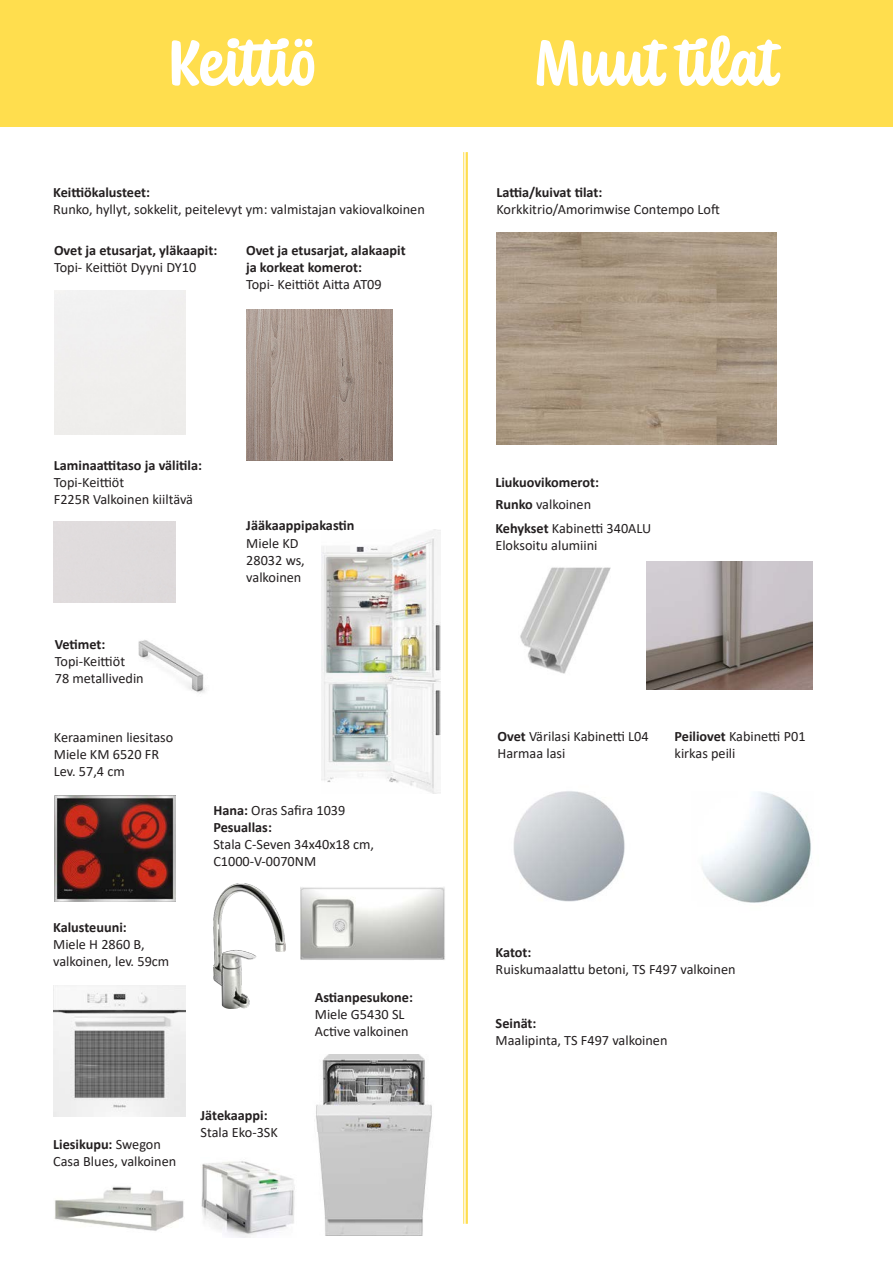
<style>
.page{position:relative;width:893px;height:1263px;background:#fff}
.page>*{position:absolute;margin:0;border:0;box-sizing:border-box;transform-origin:0 0}
.Otsikko2{font:700 67.5px "Coniferous";color:#fff}
.leipis{font:14.25px/17.1px "Calibri";color:#231f20}
.leipis-2{font:700 14.25px/17.1px "Calibri";color:#231f20}
.s1{font-weight:700}
</style>
<div class="page">
<div style="left:0;top:0;width:893px;height:127px;background:#ffde4e"></div>
<img style="left:54px;top:1186px;width:130px;height:45px">
<img style="left:301px;top:887px;width:144px;height:73px">
<img style="left:214px;top:883px;width:71px;height:125px">
<img style="left:201px;top:1161px;width:94px;height:77px">
<img style="left:316px;top:1055px;width:116px;height:180px">
<img style="left:53px;top:985px;width:133px;height:132px">
<img style="left:55px;top:795px;width:120px;height:106px">
<img style="left:496px;top:232px;width:280px;height:212px">
<img style="left:520px;top:567px;width:91px;height:107px">
<img style="left:646px;top:562px;width:166px;height:127px">
<img style="left:702px;top:792px;width:110px;height:111px">
<hr style="left:466px;top:152px;width:2px;height:1072px;background:#ffde4e">
<hr style="left:463px;top:152px;width:1px;height:1072px;background:#ffde4e">
<img style="left:513px;top:791px;width:112px;height:111px">
<img style="left:246px;top:310px;width:146px;height:151px">
<img style="left:321px;top:529px;width:119px;height:264px">
<img style="left:138px;top:640px;width:68px;height:54px">
<p class="Otsikko2" style="left:166px;top:16px;width:150px">Keittiö</p>
<p class="leipis-2" style="left:53px;top:183px;width:98px">Keittiökalusteet:</p>
<p class="leipis" style="left:53px;top:200px;width:373px">Runko, hyllyt, sokkelit, peitelevyt ym: valmistajan vakiovalkoinen</p>
<p class="leipis-2" style="left:54px;top:241px;width:165px">Ovet ja etusarjat, yläkaapit:</p>
<p class="leipis" style="left:54px;top:258px;width:144px">Topi- Keittiöt Dyyni DY10</p>
<p class="leipis-2" style="left:246px;top:241px;width:161px">Ovet ja etusarjat, alakaapit ja korkeat komerot:</p>
<p class="leipis" style="left:246px;top:275px;width:137px">Topi- Keittiöt Aitta AT09</p>
<p class="leipis-2" style="left:54px;top:456px;width:150px">Laminaattitaso ja välitila:</p>
<p class="leipis" style="left:54px;top:473px;width:72px">Topi-Keittiöt</p>
<p class="leipis" style="left:54px;top:490px;width:141px">F225R Valkoinen kiiltävä</p>
<p class="leipis-2" style="left:55px;top:635px;width:52px">Vetimet:</p>
<p class="leipis" style="left:55px;top:652px;width:72px">Topi-Keittiöt</p>
<p class="leipis" style="left:55px;top:669px;width:90px">78 metallivedin</p>
<p class="leipis" style="left:54px;top:728px;width:121px">Keraaminen liesitaso</p>
<p class="leipis" style="left:54px;top:745px;width:107px">Miele KM 6520 FR</p>
<p class="leipis" style="left:54px;top:762px;width:72px">Lev. 57,4 cm</p>
<p class="leipis-2" style="left:246px;top:517px;width:110px">Jääkaappipakastin</p>
<p class="leipis" style="left:246px;top:534px;width:60px">Miele KD<br>28032 ws,</p>
<p class="leipis" style="left:246px;top:568px;width:57px">valkoinen</p>
<p class="leipis-2" style="left:53px;top:918px;width:75px">Kalusteuuni:</p>
<p class="leipis" style="left:53px;top:935px;width:93px">Miele H 2860 B,</p>
<p class="leipis" style="left:53px;top:953px;width:118px">valkoinen, lev. 59cm</p>
<p class="leipis" style="left:213px;top:801px;width:134px"><span class="s1">Hana:</span> Oras Safira 1039</p>
<p class="leipis-2" style="left:213px;top:818px;width:60px">Pesuallas:</p>
<p class="leipis" style="left:213px;top:835px;width:162px">Stala C-Seven 34x40x18 cm,</p>
<p class="leipis" style="left:213px;top:852px;width:104px">C1000-V-0070NM</p>
<p class="leipis-2" style="left:315px;top:988px;width:100px">Astianpesukone:</p>
<p class="leipis" style="left:315px;top:1005px;width:91px">Miele G5430 SL</p>
<p class="leipis" style="left:315px;top:1022px;width:95px">Active valkoinen</p>
<p class="leipis" style="left:53px;top:1136px;width:125px"><span class="s1">Liesikupu:</span> Swegon<br>Casa Blues, valkoinen</p>
<p class="leipis-2" style="left:201px;top:1107px;width:69px">Jätekaappi:</p>
<p class="leipis" style="left:201px;top:1124px;width:79px">Stala Eko-3SK</p>
<p class="Otsikko2" style="left:533px;top:16px;width:248px">Muut tilat</p>
<p class="leipis-2" style="left:496px;top:183px;width:107px">Lattia/kuivat tilat:</p>
<p class="leipis" style="left:496px;top:200px;width:225px">Korkkitrio/Amorimwise Contempo Loft</p>
<p class="leipis-2" style="left:495px;top:474px;width:105px">Liukuovikomerot:</p>
<p class="leipis" style="left:495px;top:495px;width:97px"><span class="s1">Runko</span> valkoinen</p>
<p class="leipis" style="left:495px;top:520px;width:157px"><span class="s1">Kehykset</span> Kabinetti 340ALU</p>
<p class="leipis" style="left:495px;top:537px;width:104px">Eloksoitu alumiini</p>
<p class="leipis" style="left:497px;top:727px;width:153px"><span class="s1">Ovet</span> Värilasi Kabinetti L04<br>Harmaa lasi</p>
<p class="leipis" style="left:675px;top:727px;width:132px"><span class="s1">Peiliovet</span> Kabinetti P01</p>
<p class="leipis" style="left:675px;top:745px;width:62px">kirkas peili</p>
<p class="leipis-2" style="left:496px;top:943px;width:37px">Katot:</p>
<p class="leipis" style="left:496px;top:960px;width:242px">Ruiskumaalattu betoni, TS F497 valkoinen</p>
<p class="leipis-2" style="left:496px;top:1014px;width:42px">Seinät:</p>
<p class="leipis" style="left:496px;top:1031px;width:173px">Maalipinta, TS F497 valkoinen</p>
</div>
